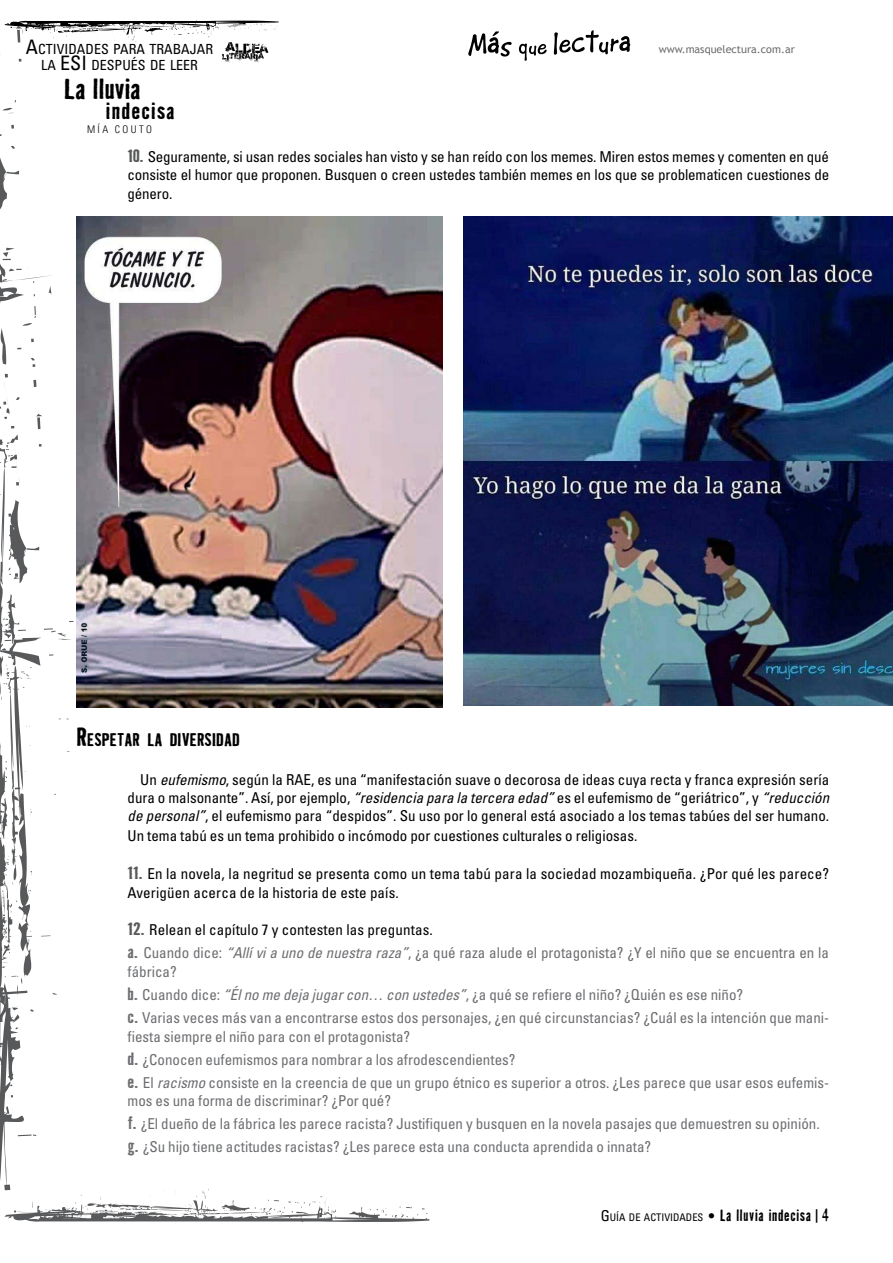
<style>
.page{position:relative;width:893px;height:1263px;background:#fff}
.page>*{position:absolute;margin:0;border:0;box-sizing:border-box;transform-origin:0 0}
.t1{font:700 26.55px "Badhouse";letter-spacing:-.01em;color:#000}
.t2{font:700 21.45px "Badhouse";letter-spacing:.05em;color:#000}
.t3{font:700 16.8px "Badhouse";color:#000}
.t4{font:condensed 15px/23px "Univers LT Std";color:#6d6e71}
.t5{font:condensed 15px/18.8px "Univers LT Std";color:#000;text-align:justify}
.t6{font:condensed 13.95px/15.9px "Univers LT Std";color:#000;text-align:center}
.t7{font:10.8px "Trebuchet MS";color:#6d6e71}
.t8{font:condensed 10.5px "Univers LT Std";color:#000}
.t9{font:300 condensed 10.5px "Univers LT Std";letter-spacing:.23em;color:#000}
.s1{font-size:19.95px}
.s2{font-family:"Badhouse";font-weight:700;font-stretch:normal;font-size:16.5px;color:#58595b}
.s3{font-size:24px}
.s4{font-style:italic}
.s5{color:#000}
.s6{font-family:"Badhouse";font-weight:700;font-stretch:normal;font-size:16.5px}
.s7{font-size:15px}
.s8{font-family:"Frutiger LT Std";font-weight:300;font-stretch:normal;font-size:15px}
.s9{font-family:"Badhouse";font-weight:700;font-stretch:normal;font-size:15px}
.s10{font-family:"Dynamo";font-weight:600;font-stretch:normal;font-size:13.5px}
.s11{font-family:"Badhouse";font-weight:300;font-stretch:normal;font-size:16.5px}
</style>
<div class="page">
<svg style="left:0;top:20px;width:74px;height:1169px"></svg>
<svg style="left:0;top:100px;width:19px;height:110px"></svg>
<svg style="left:4px;top:1189px;width:425px;height:33px"></svg>
<svg style="left:0;top:21px;width:279px;height:41px"></svg>
<svg style="left:554px;top:30px;width:76px;height:25px"></svg>
<svg style="left:468px;top:31px;width:79px;height:29px"></svg>
<img style="left:76px;top:216px;width:366px;height:491px">
<img style="left:463px;top:216px;width:430px;height:489px">
<p class="t6" style="left:26px;top:40px;width:189px"><span class="s1">A</span>CTIVIDADES PARA TRABAJAR<br>LA <span class="s1">ESI</span> DESPUÉS DE LEER</p>
<p class="t7" style="left:659px;top:43px;width:138px">www.masquelectura.com.ar</p>
<h1 class="t1" style="left:64px;top:70px;width:78px">La lluvia</h1>
<h2 class="t2" style="left:106px;top:96px;width:70px">indecisa</h2>
<p class="t9" style="left:87px;top:123px;width:66px">MÍA COUTO</p>
<p class="t5" style="left:128px;top:147px;width:703px"><span class="s2">10.</span> Seguramente, si usan redes sociales han visto y se han reído con los memes. Miren estos memes y comenten en qué consiste el humor que proponen. Busquen o creen ustedes también memes en los que se problematicen cuestiones de género.</p>
<p class="t3" style="left:77px;top:727px;width:165px"><span class="s3">R</span>ESPETAR LA DIVERSIDAD</p>
<p class="t5" style="left:128px;top:771px;width:703px;line-height:18px;text-indent:13px">Un <span class="s4">eufemismo</span>, según la RAE, es una “manifestación suave o decorosa de ideas cuya recta y franca expresión sería dura o malsonante”. Así, por ejemplo, <span class="s4">“residencia para la tercera edad”</span> es el eufemismo de “geriátrico”, y <span class="s4">“reducción de personal”</span>, el eufemismo para “despidos”. Su uso por lo general está asociado a los temas tabúes del ser humano.</p>
<p class="t5" style="left:128px;top:826px;width:511px">Un tema tabú es un tema prohibido o incómodo por cuestiones culturales o religiosas.</p>
<p class="t5" style="left:128px;top:864px;width:703px"><span class="s2">11.</span> En la novela, la negritud se presenta como un tema tabú para la sociedad mozambiqueña. ¿Por qué les parece?<br>Averigüen acerca de la historia de este país.</p>
<p class="t4" style="left:128px;top:918px;width:703px"><span class="s2">12.</span> <span class="s5">Relean el capítulo 7 y contesten las preguntas.<br></span><span class="s6">a.</span> Cuando dice: <span class="s4">“Allí vi a uno de nuestra raza”</span>, ¿a qué raza alude el protagonista? ¿Y el niño que se encuentra en la</p>
<p class="t4" style="left:128px;top:960px;width:703px">fábrica?<br><span class="s6">b.</span> Cuando dice: <span class="s4">“Él no me deja jugar con… con ustedes”</span>, ¿a qué se refiere el niño? ¿Quién es ese niño?<br><span class="s6">c.</span> Varias veces más van a encontrarse estos dos personajes, ¿en qué circunstancias? ¿Cuál es la intención que mani-</p>
<p class="t4" style="left:128px;top:1024px;width:703px">fiesta siempre el niño para con el protagonista?<br><span class="s6">d.</span> ¿Conocen eufemismos para nombrar a los afrodescendientes?<br><span class="s6">e.</span> El <span class="s4">racismo</span> consiste en la creencia de que un grupo étnico es superior a otros. ¿Les parece que usar esos eufemis-</p>
<p class="t4" style="left:128px;top:1089px;width:694px">mos es una forma de discriminar? ¿Por qué?<br><span class="s6">f.</span> ¿El dueño de la fábrica les parece racista? Justifiquen y busquen en la novela pasajes que demuestren su opinión. <span class="s6">g.</span> ¿Su hijo tiene actitudes racistas? ¿Les parece esta una conducta aprendida o innata?</p>
<p class="t8" style="left:601px;top:1210px;width:230px"><span class="s7">G</span>UÍA DE ACTIVIDADES <span class="s8">•</span> <span class="s9">La lluvia indecisa</span> <span class="s10">|</span> <span class="s11">4</span></p>
</div>
